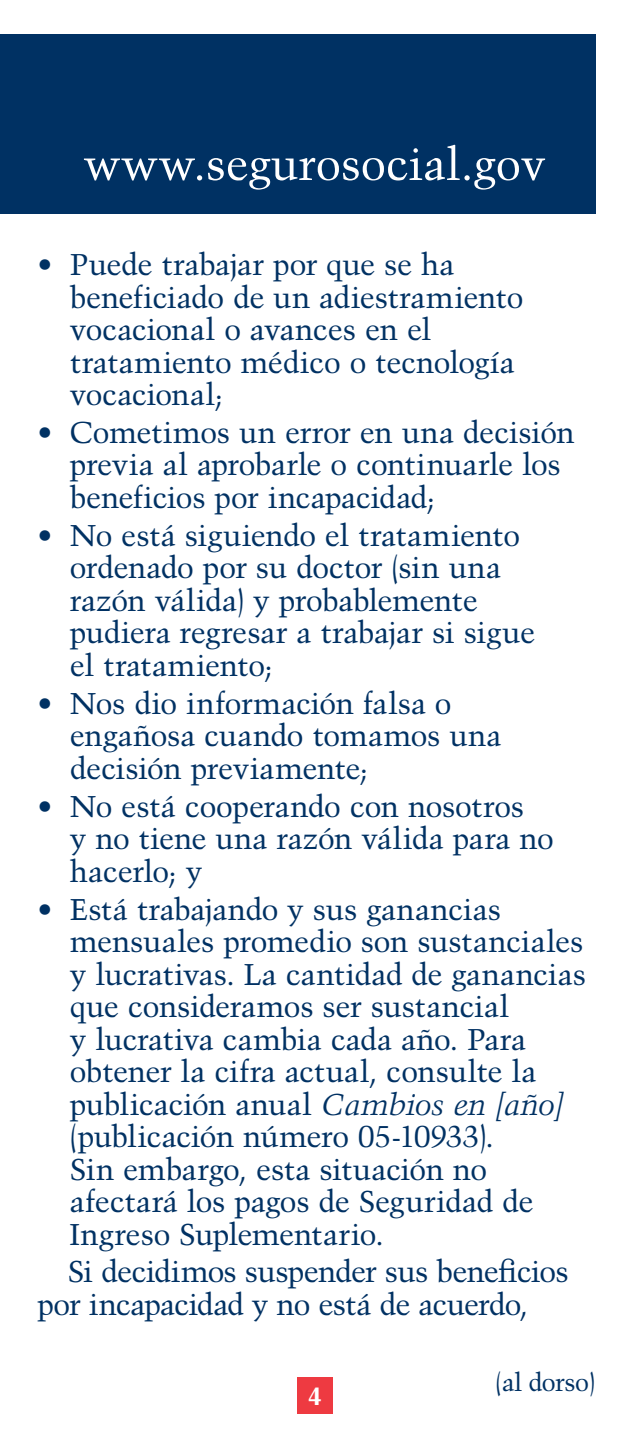
<style>
.page{position:relative;width:630px;height:1440px;background:#fff}
.page>*{position:absolute;margin:0;border:0;box-sizing:border-box;transform-origin:0 0}
.paragraph_format{font:30px/32.5px "Trump Mediaeval";letter-spacing:-.015em;color:#003163}
.t1{font:25px "Trump Mediaeval";letter-spacing:-.02em;color:#003163}
.t2{font:700 25px "Trump Mediaeval";color:#fff}
.s1{font-style:italic}
</style>
<div class="page">
<div style="left:0;top:34px;width:596px;height:180px;background:#003163"></div>
<svg style="left:84px;top:145px;width:461px;height:45px"></svg>
<div style="left:297px;top:1377px;width:36px;height:36px;background:#ee3a41"></div>
<p class="paragraph_format" style="left:70px;top:248px;width:455px;text-indent:-32px">• Puede trabajar por que se ha beneficiado de un adiestramiento vocacional o avances en el tratamiento médico o tecnología vocacional;</p>
<p class="paragraph_format" style="left:70px;top:416px;width:506px;text-indent:-32px">• Cometimos un error en una decisión previa al aprobarle o continuarle los beneficios por incapacidad;</p>
<p class="paragraph_format" style="left:70px;top:519px;width:467px;text-indent:-32px">• No está siguiendo el tratamiento ordenado por su doctor (sin una razón válida) y probablemente pudiera regresar a trabajar si sigue el tratamiento;</p>
<p class="paragraph_format" style="left:70px;top:687px;width:433px;text-indent:-32px">• Nos dio información falsa o engañosa cuando tomamos una decisión previamente;</p>
<p class="paragraph_format" style="left:70px;top:790px;width:485px;text-indent:-32px">• No está cooperando con nosotros<br>y no tiene una razón válida para no hacerlo; y</p>
<p class="paragraph_format" style="left:70px;top:892px;width:518px;text-indent:-32px">• Está trabajando y sus ganancias mensuales promedio son sustanciales y lucrativas. La cantidad de ganancias que consideramos ser sustancial<br>y lucrativa cambia cada año. Para obtener la cifra actual, consulte la publicación anual <span class="s1">Cambios en [año] </span>(publicación número 05-10933).<br>Sin embargo, esta situación no afectará los pagos de Seguridad de Ingreso Suplementario.</p>
<p class="paragraph_format" style="left:38px;top:1255px;width:533px;text-indent:30px">Si decidimos suspender sus beneficios por incapacidad y no está de acuerdo,</p>
<p class="t2" style="left:308px;top:1381px;width:15px">4</p>
<p class="t1" style="left:496px;top:1367px;width:101px">(al dorso)</p>
</div>
